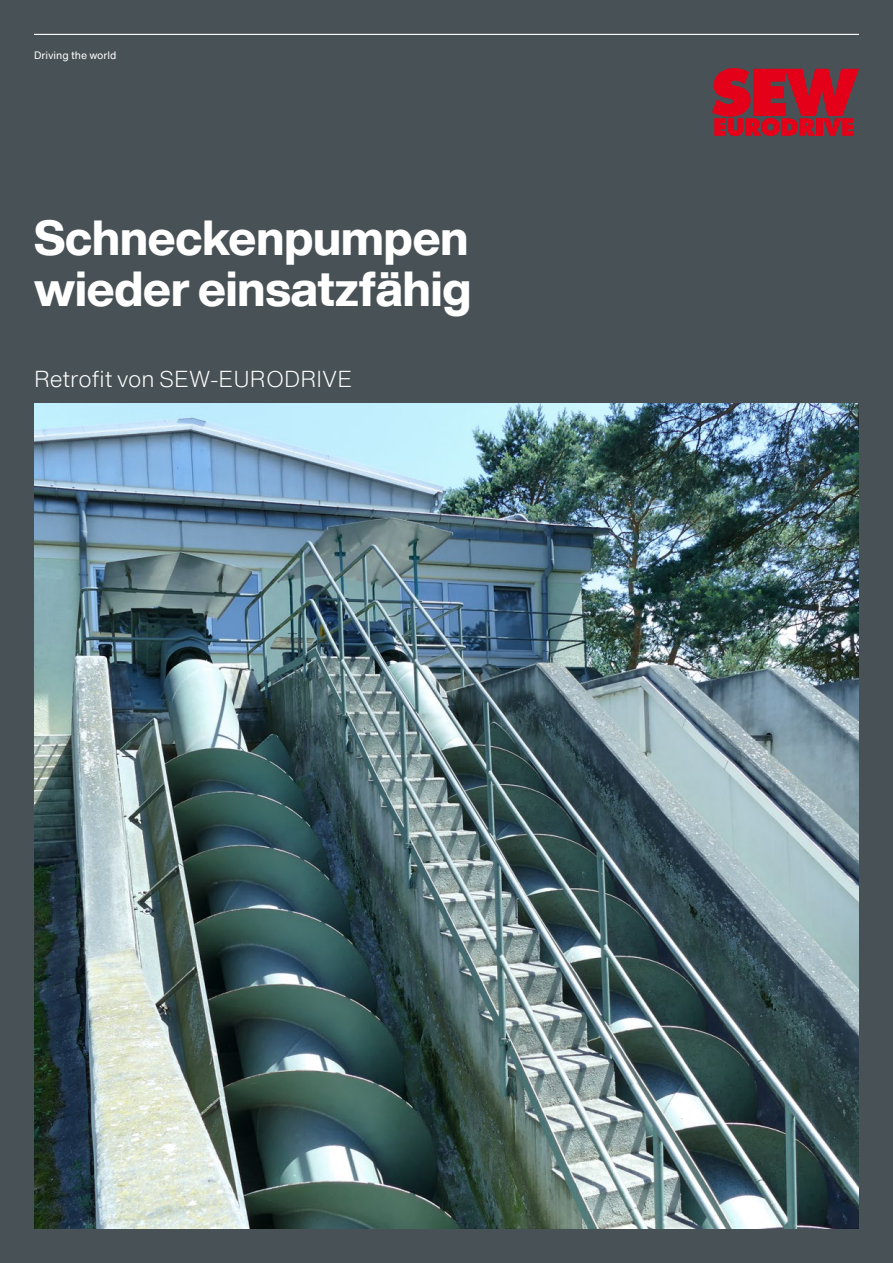
<style>
.page{position:relative;width:893px;height:1263px;background:#485155}
.page>*{position:absolute;margin:0;border:0;box-sizing:border-box;transform-origin:0 0}
.t1{font:800 48px/51px "Helvetica Now Display";letter-spacing:-.005em;color:#fff}
.t2{font:300 22.5px "Helvetica Now Text";color:#fff}
.t3{font:10.5px "Helvetica Now Text";color:#fff}
</style>
<div class="page">
<img style="left:34px;top:404px;width:825px;height:825px">
<svg style="left:712px;top:68px;width:147px;height:68px"></svg>
<hr style="left:34px;top:34px;width:825px;height:1px;background:#fff">
<p class="t3" style="left:34px;top:47px;width:84px">Driving the world</p>
<p class="t1" style="left:34px;top:213px;width:439px">Schneckenpumpen wieder einsatzfähig</p>
<p class="t2" style="left:34px;top:362px;width:320px">Retrofit von SEW-EURODRIVE</p>
</div>
